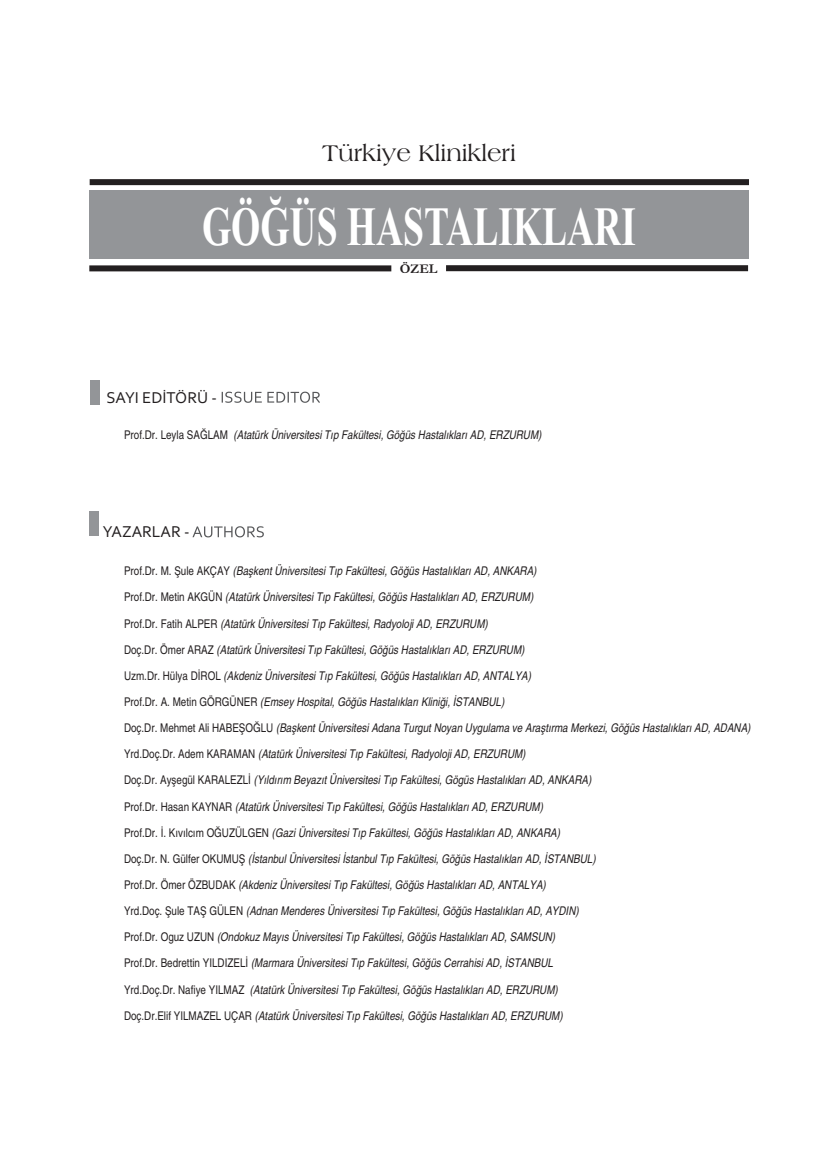
<style>
.page{position:relative;width:838px;height:1170px;background:#fff}
.page>*{position:absolute;margin:0;border:0;box-sizing:border-box;transform-origin:0 0}
.t1{font:700 55.35px "Times New Roman";color:#fff;scale:.68 1}
.t2{font:24px "Americana BT Roman";color:#231f20}
.t3{font:16.5px "Corbel";color:#231f20}
.t4{font:700 13.5px "Garamond";color:#231f20}
.t5{font:italic condensed 12px/26.1px "Helvetica";color:#231f20}
.s1{font-style:normal}
</style>
<div class="page">
<div style="left:89px;top:191px;width:659px;height:68px;background:#939598"></div>
<div style="left:90px;top:179px;width:659px;height:6px;background:#231f20"></div>
<div style="left:89px;top:265px;width:302px;height:6px;background:#231f20"></div>
<div style="left:446px;top:265px;width:302px;height:6px;background:#231f20"></div>
<div style="left:91px;top:380px;width:9px;height:25px;background:#939598"></div>
<svg style="left:222px;top:391px;width:67px;height:12px"></svg>
<div style="left:89px;top:511px;width:10px;height:25px;background:#939598"></div>
<svg style="left:192px;top:526px;width:72px;height:11px"></svg>
<h2 class="t2" style="left:322px;top:138px;width:195px">Türkiye Klinikleri</h2>
<h1 class="t1" style="left:202px;top:193px;width:639px">GÖĞÜS HASTALIKLARI</h1>
<p class="t4" style="left:399px;top:260px;width:39px">ÖZEL</p>
<h3 class="t3" style="left:106px;top:387px;width:112px">SAYI EDİTÖRÜ -</h3>
<p class="t5" style="left:124px;top:421px;width:419px"><span class="s1">Prof.Dr. Leyla SAĞLAM</span> (Atatürk Üniversitesi Tıp Fakültesi, Göğüs Hastalıkları AD, ERZURUM)</p>
<h3 class="t3" style="left:103px;top:522px;width:88px">YAZARLAR -</h3>
<p class="t5" style="left:124px;top:558px;width:628px"><span class="s1">Prof.Dr. M. Şule AKÇAY</span> (Başkent Üniversitesi Tıp Fakültesi, Göğüs Hastalıkları AD, ANKARA)<br><span class="s1">Prof.Dr. Metin AKGÜN</span> (Atatürk Üniversitesi Tıp Fakültesi, Göğüs Hastalıkları AD, ERZURUM)<br><span class="s1">Prof.Dr. Fatih ALPER</span> (Atatürk Üniversitesi Tıp Fakültesi, Radyoloji AD, ERZURUM)<br><span class="s1">Doç.Dr. Ömer ARAZ</span> (Atatürk Üniversitesi Tıp Fakültesi, Göğüs Hastalıkları AD, ERZURUM)<br><span class="s1">Uzm.Dr. Hülya DİROL</span> (Akdeniz Üniversitesi Tıp Fakültesi, Göğüs Hastalıkları AD, ANTALYA)<br><span class="s1">Prof.Dr. A. Metin GÖRGÜNER</span> (Emsey Hospital, Göğüs Hastalıkları Kliniği, İSTANBUL)<br><span class="s1">Doç.Dr. Mehmet Ali HABEŞOĞLU</span> (Başkent Üniversitesi Adana Turgut Noyan Uygulama ve Araştırma Merkezi, Göğüs Hastalıkları AD, ADANA)<br><span class="s1">Yrd.Doç.Dr. Adem KARAMAN</span> (Atatürk Üniversitesi Tıp Fakültesi, Radyoloji AD, ERZURUM)<br><span class="s1">Doç.Dr. Ayşegül KARALEZLİ</span> (Yıldırım Beyazıt Üniversitesi Tıp Fakültesi, Gögüs Hastalıkları AD, ANKARA)<br><span class="s1">Prof.Dr. Hasan KAYNAR</span> (Atatürk Üniversitesi Tıp Fakültesi, Göğüs Hastalıkları AD, ERZURUM)<br><span class="s1">Prof.Dr. İ. Kıvılcım OĞUZÜLGEN</span> (Gazi Üniversitesi Tıp Fakültesi, Göğüs Hastalıkları AD, ANKARA)<br><span class="s1">Doç.Dr. N. Gülfer OKUMUŞ</span> (İstanbul Üniversitesi İstanbul Tıp Fakültesi, Göğüs Hastalıkları AD, İSTANBUL)<br><span class="s1">Prof.Dr. Ömer ÖZBUDAK</span> (Akdeniz Üniversitesi Tıp Fakültesi, Göğüs Hastalıkları AD, ANTALYA)<br><span class="s1">Yrd.Doç. Şule TAŞ GÜLEN</span> (Adnan Menderes Üniversitesi Tıp Fakültesi, Göğüs Hastalıkları AD, AYDIN)<br><span class="s1">Prof.Dr. Oguz UZUN</span> (Ondokuz Mayıs Üniversitesi Tıp Fakültesi, Göğüs Hastalıkları AD, SAMSUN)<br><span class="s1">Prof.Dr. Bedrettin YILDIZELİ</span> (Marmara Üniversitesi Tıp Fakültesi, Göğüs Cerrahisi AD, İSTANBUL<br><span class="s1">Yrd.Doç.Dr. Nafiye YILMAZ</span> (Atatürk Üniversitesi Tıp Fakültesi, Göğüs Hastalıkları AD, ERZURUM)<br><span class="s1">Doç.Dr.Elif YILMAZEL UÇAR</span> (Atatürk Üniversitesi Tıp Fakültesi, Göğüs Hastalıkları AD, ERZURUM)</p>
</div>
